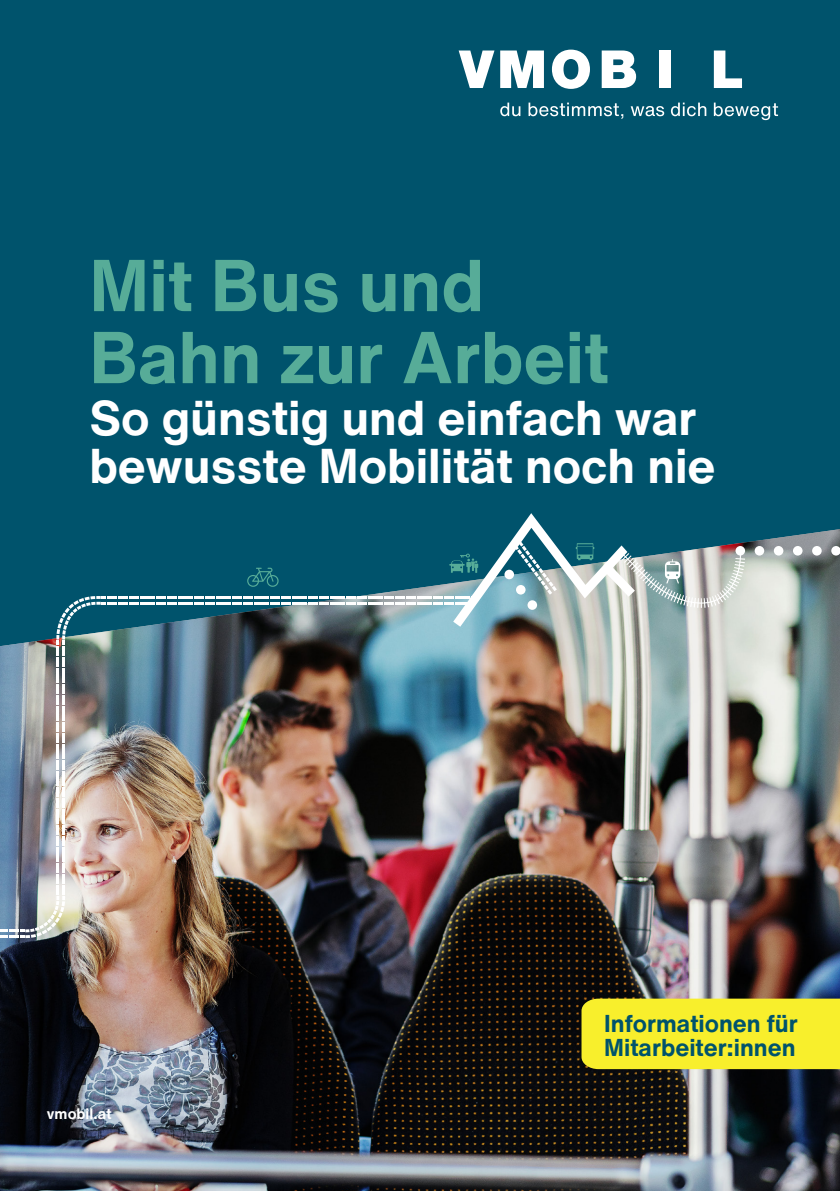
<style>
.page{position:relative;width:840px;height:1191px;background:#fff}
.page>*{position:absolute;margin:0;border:0;box-sizing:border-box;transform-origin:0 0}
.t1{font:700 72px/72px "Helvetica Now Text";color:#57ac98}
.t2{font:700 48px/48px "Helvetica Now Text";color:#fff}
.t3{font:700 24px/24px "Helvetica Now Text";color:#00536c}
.t4{font:700 15px "Helvetica Now Text";letter-spacing:.005em;color:#fff}
</style>
<div class="page">
<div style="left:0;top:0;width:839px;height:1191px;background:#00536c"></div>
<img style="left:0;top:579px;width:839px;height:612px">
<svg style="left:500px;top:103px;width:20px;height:13px"></svg>
<svg style="left:528px;top:103px;width:95px;height:16px"></svg>
<svg style="left:630px;top:106px;width:33px;height:10px"></svg>
<svg style="left:670px;top:103px;width:36px;height:13px"></svg>
<svg style="left:713px;top:103px;width:64px;height:17px"></svg>
<svg style="left:458px;top:50px;width:36px;height:38px"></svg>
<svg style="left:500px;top:50px;width:43px;height:38px;background:#cedee2"></svg>
<svg style="left:551px;top:50px;width:38px;height:39px"></svg>
<svg style="left:601px;top:50px;width:34px;height:38px"></svg>
<div style="left:659px;top:50px;width:11px;height:38px;background:#fff"></div>
<svg style="left:713px;top:50px;width:28px;height:38px"></svg>
<svg style="left:453px;top:513px;width:386px;height:114px"></svg>
<img style="left:0;top:596px;width:475px;height:342px">
<svg style="left:575px;top:543px;width:19px;height:17px"></svg>
<svg style="left:449px;top:553px;width:29px;height:20px"></svg>
<svg style="left:247px;top:567px;width:31px;height:20px"></svg>
<svg style="left:664px;top:559px;width:16px;height:24px"></svg>
<div style="left:581px;top:998px;width:258px;height:71px;background:#f8ef2c"></div>
<h1 class="t1" style="left:89px;top:248px;width:520px">Mit Bus und<br>Bahn zur Arbeit</h1>
<p class="t2" style="left:89px;top:393px;width:627px">So günstig und einfach war bewusste Mobilität noch nie</p>
<p class="t4" style="left:47px;top:1102px;width:66px">vmobil.at</p>
<p class="t3" style="left:604px;top:1011px;width:195px">Informationen für<br>Mitarbeiter:innen</p>
</div>
